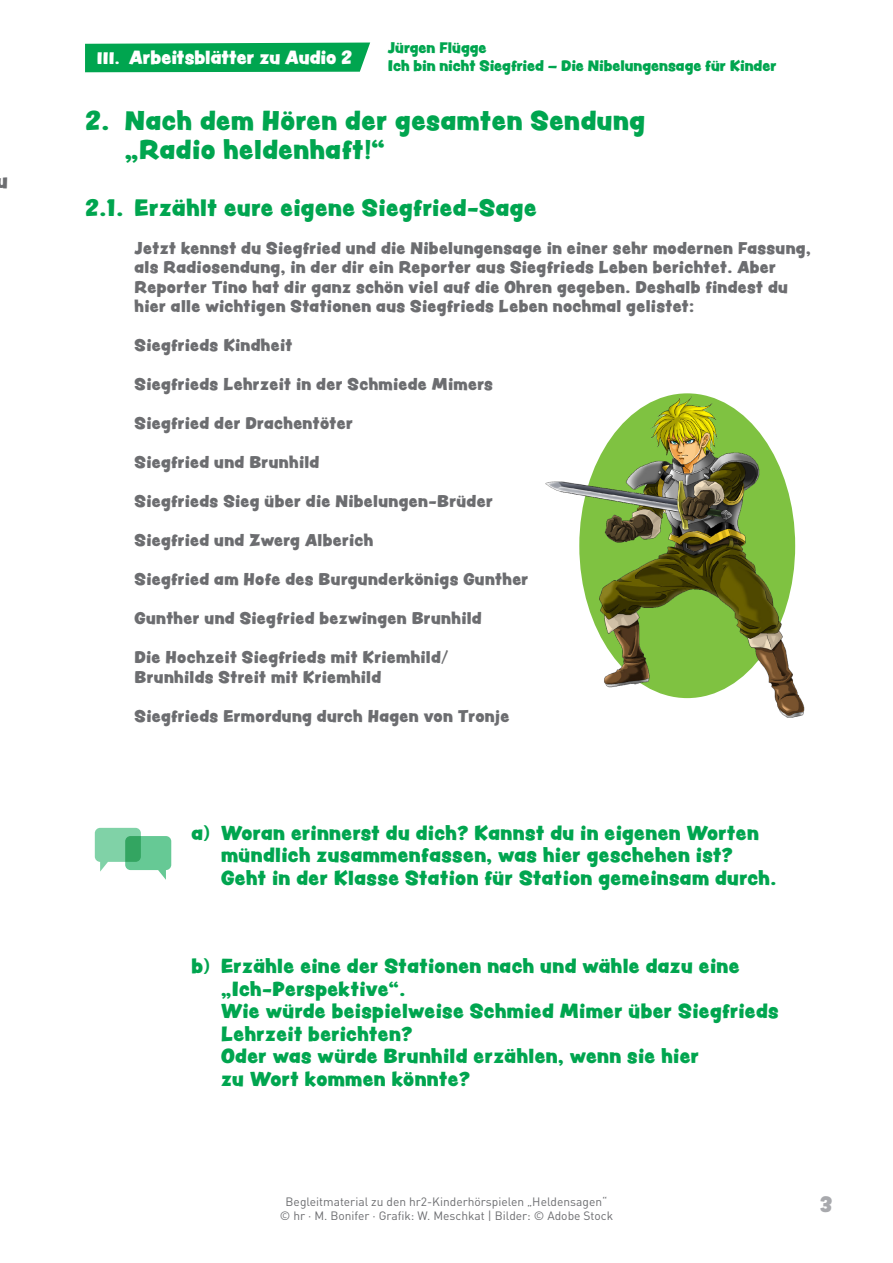
<style>
.page{position:relative;width:893px;height:1263px;background:#fff}
.page>*{position:absolute;margin:0;border:0;box-sizing:border-box;transform-origin:0 0}
.Text_Headlines_mehrz{font:24px/28.8px "Peachy Keen JF";letter-spacing:.025em;color:#00a54f}
.Text_Headlines_mehrz-2{font:21px "Peachy Keen JF";letter-spacing:.025em;color:#00a54f}
.t1{font:19.5px "Peachy Keen JF";color:#a8a9ad}
.Text_Headlines_mehrz-3{font:18px/22.5px "Peachy Keen JF";letter-spacing:.025em;color:#00a54f}
.Text_Headlines_mehrz-4{font:18px "Peachy Keen JF";color:#6c6d70}
.t2{font:16.8px "Peachy Keen JF";color:#fff}
.Text_Headlines_mehrz-5{font:15px/19.5px "Peachy Keen JF";letter-spacing:.025em;color:#6c6d70}
.Text_Headlines_mehrz-6{font:13.5px "Peachy Keen JF";color:#00a54f}
.t3{font:12px/14.4px "DIN";color:#6c6d70;text-align:center}
.s1{font-size:14.7px}
</style>
<div class="page">
<div style="left:85px;top:43px;width:285px;height:29px;background:#00a54f"></div>
<div style="left:95px;top:828px;width:46px;height:34px;background:#80d2a7;border-radius:5px"></div>
<svg style="left:125px;top:836px;width:46px;height:34px;fill:#66c995"></svg>
<img style="left:545px;top:393px;width:260px;height:325px">
<p class="Text_Headlines_mehrz-4" style="left:-3px;top:167px;width:13px">u</p>
<p class="t2" style="left:97px;top:45px;width:257px"><span class="s1">III.</span> Arbeitsblätter zu Audio 2</p>
<p class="Text_Headlines_mehrz-6" style="left:388px;top:38px;width:100px">Jürgen Flügge</p>
<p class="Text_Headlines_mehrz-6" style="left:388px;top:56px;width:390px">Ich bin nicht Siegfried – Die Nibelungensage für Kinder</p>
<p class="Text_Headlines_mehrz" style="left:125px;top:106px;width:521px;text-indent:-40px">2. Nach dem Hören der gesamten Sendung „Radio heldenhaft!“</p>
<p class="Text_Headlines_mehrz-2" style="left:85px;top:192px;width:453px">2.1. Erzählt eure eigene Siegfried-Sage</p>
<p class="Text_Headlines_mehrz-5" style="left:135px;top:238px;width:678px">Jetzt kennst du Siegfried und die Nibelungensage in einer sehr modernen Fassung, als Radiosendung, in der dir ein Reporter aus Siegfrieds Leben berichtet. Aber Reporter Tino hat dir ganz schön viel auf die Ohren gegeben. Deshalb findest du hier alle wichtigen Stationen aus Siegfrieds Leben nochmal gelistet:</p>
<p class="Text_Headlines_mehrz-5" style="left:135px;top:335px;width:159px">Siegfrieds Kindheit</p>
<p class="Text_Headlines_mehrz-5" style="left:135px;top:374px;width:360px">Siegfrieds Lehrzeit in der Schmiede Mimers</p>
<p class="Text_Headlines_mehrz-5" style="left:135px;top:413px;width:220px">Siegfried der Drachentöter</p>
<p class="Text_Headlines_mehrz-5" style="left:135px;top:452px;width:186px">Siegfried und Brunhild</p>
<p class="Text_Headlines_mehrz-5" style="left:135px;top:491px;width:360px">Siegfrieds Sieg über die Nibelungen-Brüder</p>
<p class="Text_Headlines_mehrz-5" style="left:135px;top:530px;width:240px">Siegfried und Zwerg Alberich</p>
<p class="Text_Headlines_mehrz-5" style="left:135px;top:569px;width:395px">Siegfried am Hofe des Burgunderkönigs Gunther</p>
<p class="Text_Headlines_mehrz-5" style="left:135px;top:608px;width:349px">Gunther und Siegfried bezwingen Brunhild</p>
<p class="Text_Headlines_mehrz-5" style="left:135px;top:647px;width:314px">Die Hochzeit Siegfrieds mit Kriemhild/</p>
<p class="Text_Headlines_mehrz-5" style="left:135px;top:667px;width:248px">Brunhilds Streit mit Kriemhild</p>
<p class="Text_Headlines_mehrz-5" style="left:135px;top:706px;width:376px">Siegfrieds Ermordung durch Hagen von Tronje</p>
<p class="Text_Headlines_mehrz-3" style="left:221px;top:821px;width:557px;text-indent:-30px">a) Woran erinnerst du dich? Kannst du in eigenen Worten mündlich zusammenfassen, was hier geschehen ist?<br>Geht in der Klasse Station für Station gemeinsam durch.</p>
<p class="Text_Headlines_mehrz-3" style="left:221px;top:955px;width:559px;text-indent:-30px">b) Erzähle eine der Stationen nach und wähle dazu eine „Ich-Perspektive“.<br>Wie würde beispielweise Schmied Mimer über Siegfrieds Lehrzeit berichten?<br>Oder was würde Brunhild erzählen, wenn sie hier<br>zu Wort kommen könnte?</p>
<p class="t3" style="left:280px;top:1194px;width:335px">Begleitmaterial zu den hr2-Kinderhörspielen „Heldensagen“ © hr · M. Bonifer · Grafik: W. Meschkat | Bilder: © Adobe Stock</p>
<h3 class="t1" style="left:820px;top:1189px;width:14px">3</h3>
</div>
